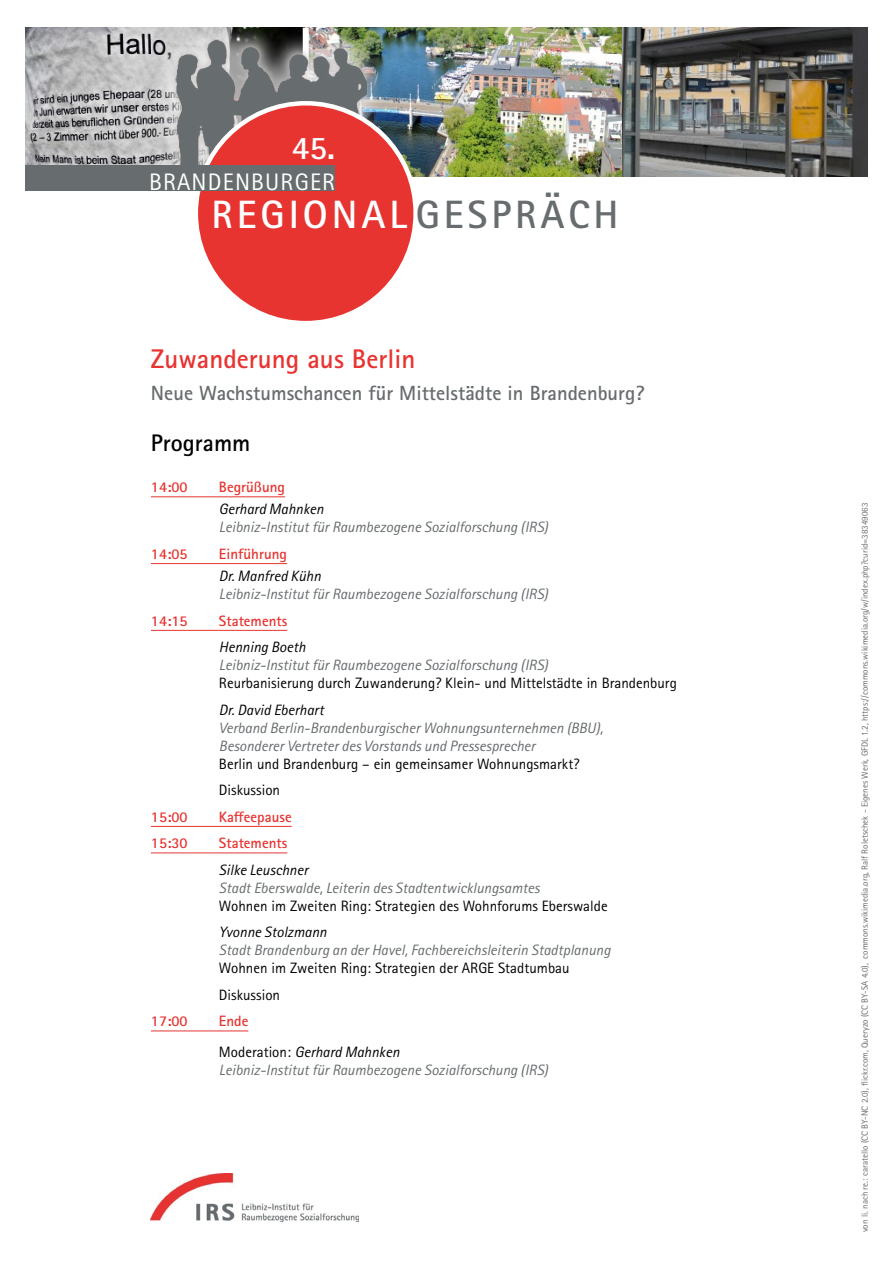
<style>
.page{position:relative;width:893px;height:1263px;background:#fff}
.page>*{position:absolute;margin:0;border:0;box-sizing:border-box;transform-origin:0 0}
.t1{font:700 39.6px "Rotis Sans Serif Pro";letter-spacing:.1em;color:#fff}
.t2{font:700 33px "Rotis Sans Serif Pro";color:#fff}
.t3{font:700 27px "Rotis Sans Serif Pro";color:#e73431}
.t4{font:700 24px "Rotis Sans Serif Pro";color:#000}
.t5{font:23.85px "Rotis Sans Serif Pro";letter-spacing:.05em;color:#fff}
.t6{font:700 20.55px "Rotis Sans Serif Pro";color:#676c6e}
.t7{font:italic 15px/18px "Rotis Sans Serif Pro";color:#676c6e}
.t8{font:15px/26.5px "Rotis Sans Serif Pro";color:#000}
.t9{font:italic 15px/30.8px "Rotis Sans Serif Pro";color:#000}
.t10{font:700 15px "Rotis Sans Serif Pro";color:#e73431}
.t11{font:9px "Rotis Sans Serif Pro";color:#676c6e}
.s1{color:#676c6e}
.s2{font-weight:700;font-style:normal;color:#e73431}
.s3{font-style:normal}
</style>
<div class="page">
<img style="left:622px;top:28px;width:246px;height:148px">
<img style="left:384px;top:28px;width:238px;height:148px">
<img style="left:26px;top:28px;width:126px;height:137px">
<div style="left:152px;top:22px;width:232px;height:160px;background:#fff;opacity:.63"></div>
<img style="left:165px;top:39px;width:202px;height:126px">
<div style="left:196px;top:103px;width:220px;height:220px;background:#e73431;border-radius:50%"></div>
<div style="left:25px;top:165px;width:310px;height:25px;background:#676c6e"></div>
<hr style="left:151px;top:496px;width:134px;height:1px;background:#e73431">
<hr style="left:151px;top:563px;width:136px;height:1px;background:#e73431">
<hr style="left:151px;top:630px;width:136px;height:1px;background:#e73431">
<hr style="left:151px;top:826px;width:141px;height:1px;background:#e73431">
<hr style="left:151px;top:852px;width:136px;height:1px;background:#e73431">
<hr style="left:151px;top:1030px;width:97px;height:1px;background:#e73431">
<img style="left:151px;top:1174px;width:207px;height:47px">
<h2 class="t2" style="left:292px;top:127px;width:45px">45.</h2>
<h1 class="t1" style="left:212px;top:190px;width:408px">REGIONAL <span class="s1">GESPRÄCH</span></h1>
<h3 class="t5" style="left:149px;top:168px;width:188px">BRANDENBURGER</h3>
<h3 class="t3" style="left:151px;top:341px;width:266px">Zuwanderung aus Berlin</h3>
<h3 class="t6" style="left:151px;top:380px;width:495px">Neue Wachstumschancen für Mittelstädte in Brandenburg?</h3>
<h3 class="t4" style="left:151px;top:427px;width:101px">Programm</h3>
<p class="t10" style="left:151px;top:478px;width:38px">14:00</p>
<p class="t10" style="left:219px;top:478px;width:68px">Begrüßung</p>
<p class="t9" style="left:219px;top:494px;width:106px">Gerhard Mahnken</p>
<p class="t7" style="left:219px;top:518px;width:331px">Leibniz-Institut für Raumbezogene Sozialforschung (IRS)</p>
<p class="t10" style="left:151px;top:544px;width:38px">14:05</p>
<p class="t10" style="left:219px;top:544px;width:70px">Einführung</p>
<p class="t9" style="left:219px;top:561px;width:103px">Dr. Manfred Kühn</p>
<p class="t7" style="left:219px;top:585px;width:331px">Leibniz-Institut für Raumbezogene Sozialforschung (IRS)</p>
<p class="t10" style="left:151px;top:611px;width:38px">14:15</p>
<p class="t10" style="left:219px;top:611px;width:70px">Statements</p>
<p class="t9" style="left:219px;top:632px;width:88px">Henning Boeth</p>
<p class="t7" style="left:219px;top:656px;width:331px">Leibniz-Institut für Raumbezogene Sozialforschung (IRS)</p>
<p class="t8" style="left:219px;top:670px;width:459px">Reurbanisierung durch Zuwanderung? Klein- und Mittelstädte in Brandenburg</p>
<p class="t9" style="left:219px;top:694px;width:106px">Dr. David Eberhart</p>
<p class="t7" style="left:219px;top:719px;width:386px">Verband Berlin-Brandenburgischer Wohnungsunternehmen (BBU),<br>Besonderer Vertreter des Vorstands und Pressesprecher</p>
<p class="t8" style="left:219px;top:750px;width:362px">Berlin und Brandenburg – ein gemeinsamer Wohnungsmarkt?<br>Diskussion</p>
<p class="t10" style="left:151px;top:807px;width:38px">15:00</p>
<p class="t10" style="left:219px;top:807px;width:74px">Kaffeepause</p>
<p class="t10" style="left:151px;top:834px;width:38px">15:30</p>
<p class="t10" style="left:219px;top:834px;width:70px">Statements</p>
<p class="t9" style="left:219px;top:854px;width:91px">Silke Leuschner</p>
<p class="t7" style="left:219px;top:879px;width:322px">Stadt Eberswalde, Leiterin des Stadtentwicklungsamtes</p>
<p class="t8" style="left:219px;top:892px;width:390px">Wohnen im Zweiten Ring: Strategien des Wohnforums Eberswalde</p>
<p class="t9" style="left:219px;top:917px;width:109px">Yvonne Stolzmann</p>
<p class="t7" style="left:219px;top:941px;width:393px">Stadt Brandenburg an der Havel, Fachbereichsleiterin Stadtplanung</p>
<p class="t8" style="left:219px;top:955px;width:352px">Wohnen im Zweiten Ring: Strategien der ARGE Stadtumbau<br>Diskussion</p>
<p class="t10" style="left:151px;top:1012px;width:38px">17:00</p>
<p class="t9" style="left:219px;top:1006px;width:182px"><span class="s2">Ende<br></span><span class="s3">Moderation:</span> Gerhard Mahnken</p>
<p class="t7" style="left:219px;top:1061px;width:331px">Leibniz-Institut für Raumbezogene Sozialforschung (IRS)</p>
<p class="t11" style="left:859px;top:1232px;width:731px;rotate:-90deg">von li. nach re.: caratello (CC BY-NC 2.0), flickr.com, Queryzo (CC BY-SA 4.0), commons.wikimedia.org, Ralf Roletschek - Eigenes Werk, GFDL 1.2, https://commons.wikimedia.org/w/index.php?curid=38349063</p>
</div>
